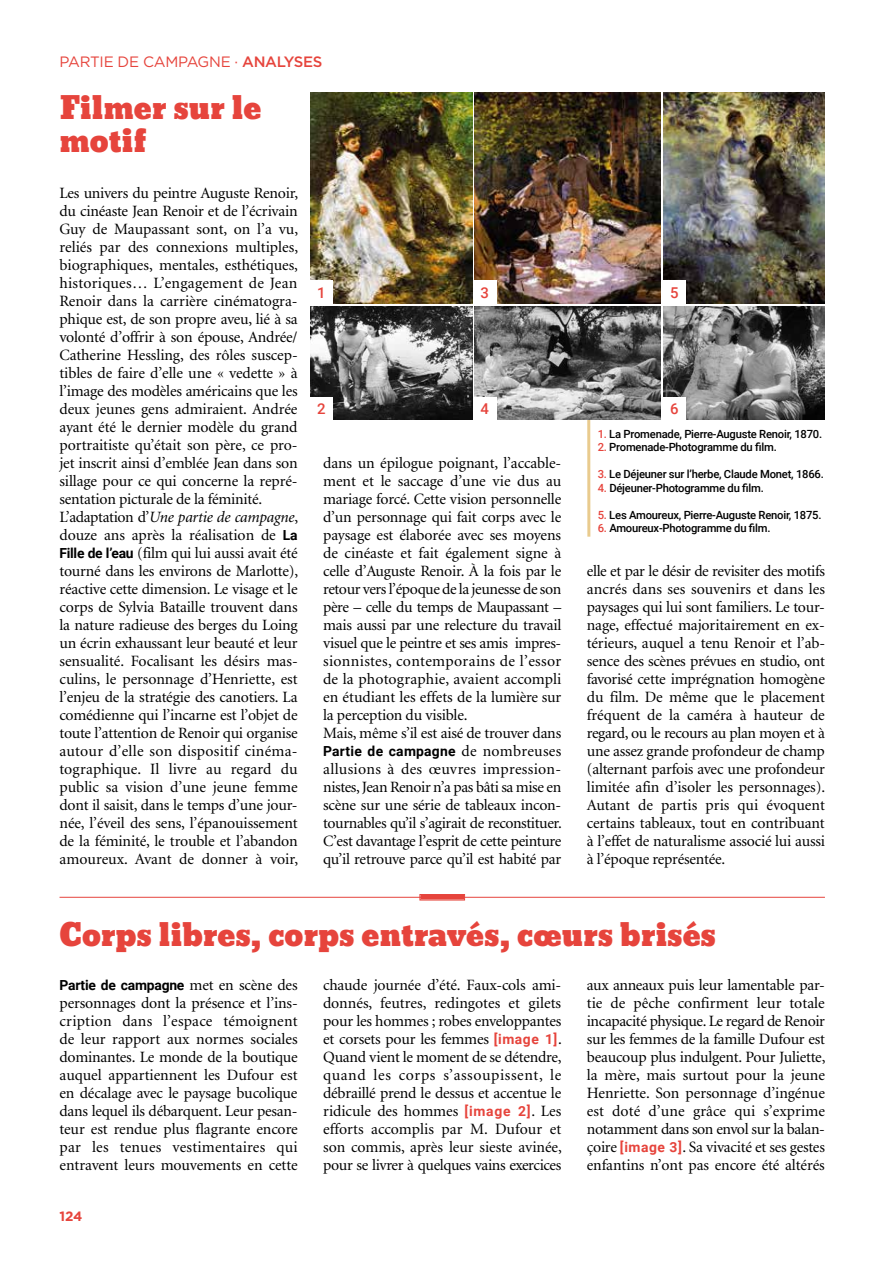
<style>
.page{position:relative;width:893px;height:1263px;background:#fff}
.page>*{position:absolute;margin:0;border:0;box-sizing:border-box;transform-origin:0 0}
.t1{font:30px/33px "Bevan";color:#e6443c}
.t2{font:15.75px/18px "Minion";letter-spacing:-.01em;color:#000;text-align:justify}
.t3{font:15px "Gotham";letter-spacing:-.02em;color:#e6443c}
.t4{font:500 14.85px "Roboto";color:#e6443c}
.t5{font:700 13.8px "Roboto";letter-spacing:-.015em;color:#000}
.t6{font:700 13.8px "Roboto";letter-spacing:.01em;color:#000}
.t7{font:700 13.5px "Gotham";color:#e6443c}
.t8{font:500 11.25px "Roboto";letter-spacing:-.02em;color:#000}
.s1{font-weight:500}
.s2{font-style:italic}
.s3{font-family:"Roboto";font-weight:700;font-size:13.8px}
.s4{font-family:"Minion";font-weight:400;font-size:15.75px}
.s5{color:#e6443c}
.s6{font-family:"Roboto";font-weight:700;font-size:13.8px;color:#e6443c}
</style>
<div class="page">
<hr style="left:587px;top:393px;width:3px;height:144px;background:#e9cb8e">
<img style="left:310px;top:92px;width:162px;height:211px">
<img style="left:310px;top:306px;width:162px;height:113px">
<img style="left:663px;top:92px;width:162px;height:211px">
<img style="left:663px;top:306px;width:162px;height:113px">
<img style="left:475px;top:93px;width:185px;height:211px">
<img style="left:475px;top:306px;width:185px;height:113px">
<hr style="left:60px;top:897px;width:765px;height:1px;background:#e6443c">
<svg style="left:419px;top:894px;width:46px;height:7px"></svg>
<div style="left:421px;top:895px;width:43px;height:4px;border:1px solid #e6443c"></div>
<div style="left:422px;top:896px;width:41px;height:2px;border:1px solid #e6443c"></div>
<div style="left:310px;top:397px;width:23px;height:23px;background:#fff"></div>
<div style="left:310px;top:281px;width:23px;height:23px;background:#fff"></div>
<div style="left:473px;top:397px;width:23px;height:23px;background:#fff"></div>
<div style="left:473px;top:281px;width:23px;height:23px;background:#fff"></div>
<div style="left:662px;top:397px;width:24px;height:23px;background:#fff"></div>
<div style="left:662px;top:281px;width:24px;height:23px;background:#fff"></div>
<p class="t3" style="left:60px;top:53px;width:264px">PARTIE DE CAMPAGNE · <span class="s1">ANALYSES</span></p>
<h1 class="t1" style="left:60px;top:91px;width:203px">Filmer sur le motif</h1>
<p class="t2" style="left:60px;top:185px;width:240px;text-align:left">Les univers du peintre Auguste Renoir, du cinéaste Jean Renoir et de l’écrivain Guy de Maupassant sont, on l’a vu, reliés par des connexions multiples, biographiques, mentales, esthétiques, historiques… L’engagement de Jean Renoir dans la carrière cinématogra&shy;phique est, de son propre aveu, lié à sa volonté d’offrir à son épouse, Andrée/ Catherine Hessling, des rôles suscep&shy;tibles de faire d’elle une « vedette » à l’image des modèles américains que les deux jeunes gens admiraient. Andrée ayant été le dernier modèle du grand portraitiste qu’était son père, ce pro&shy;jet inscrit ainsi d’emblée Jean dans son sillage pour ce qui concerne la repré&shy;sentation picturale de la féminité.<br>L’adaptation d’<span class="s2">Une partie de campagne</span>, douze ans après la réalisation de <span class="s3">La Fille de l’eau</span> (film qui lui aussi avait été tourné dans les environs de Marlotte), réactive cette dimension. Le visage et le corps de Sylvia Bataille trouvent dans la nature radieuse des berges du Loing un écrin exhaussant leur beauté et leur sensualité. Focalisant les désirs mas&shy;culins, le personnage d’Henriette, est l’enjeu de la stratégie des canotiers. La comédienne qui l’incarne est l’objet de toute l’attention de Renoir qui organise autour d’elle son dispositif cinéma&shy;tographique. Il livre au regard du public sa vision d’une jeune femme dont il saisit, dans le temps d’une jour&shy;née, l’éveil des sens, l’épanouissement de la féminité, le trouble et l’abandon amoureux. Avant de donner à voir,</p>
<p class="t4" style="left:317px;top:282px;width:10px">1</p>
<p class="t4" style="left:317px;top:399px;width:10px">2</p>
<p class="t4" style="left:480px;top:282px;width:10px">3</p>
<p class="t4" style="left:480px;top:399px;width:10px">4</p>
<p class="t2" style="left:323px;top:455px;width:240px;text-align:left">dans un épilogue poignant, l’accable&shy;ment et le saccage d’une vie dus au mariage forcé. Cette vision personnelle d’un personnage qui fait corps avec le paysage est élaborée avec ses moyens de cinéaste et fait également signe à celle d’Auguste Renoir. À la fois par le retour vers l’époque de la jeunesse de son père – celle du temps de Maupassant – mais aussi par une relecture du travail visuel que le peintre et ses amis impres&shy;sionnistes, contemporains de l’essor de la photographie, avaient accompli en étudiant les effets de la lumière sur la perception du visible.<br>Mais, même s’il est aisé de trouver dans</p>
<p class="t6" style="left:323px;top:741px;width:240px">Partie de campagne <span class="s4">de nombreuses</span></p>
<p class="t2" style="left:323px;top:761px;width:240px">allusions à des œuvres impression&shy;nistes, Jean Renoir n’a pas bâti sa mise en scène sur une série de tableaux incon&shy;tournables qu’il s’agirait de reconstituer.<br>C’est davantage l’esprit de cette peinture qu’il retrouve parce qu’il est habité par</p>
<p class="t4" style="left:670px;top:282px;width:10px">5</p>
<p class="t4" style="left:670px;top:399px;width:10px">6</p>
<p class="t8" style="left:598px;top:426px;width:226px"><span class="s5">1.</span> La Promenade, Pierre-Auguste Renoir, 1870.</p>
<p class="t8" style="left:598px;top:439px;width:181px"><span class="s5">2.</span> Promenade-Photogramme du film.</p>
<p class="t8" style="left:598px;top:466px;width:228px"><span class="s5">3.</span> Le Déjeuner sur l’herbe, Claude Monet, 1866.</p>
<p class="t8" style="left:598px;top:480px;width:168px"><span class="s5">4.</span> Déjeuner-Photogramme du film.</p>
<p class="t8" style="left:598px;top:507px;width:225px"><span class="s5">5.</span> Les Amoureux, Pierre-Auguste Renoir, 1875.</p>
<p class="t8" style="left:598px;top:520px;width:174px"><span class="s5">6.</span> Amoureux-Photogramme du film.</p>
<p class="t2" style="left:587px;top:563px;width:240px">elle et par le désir de revisiter des motifs ancrés dans ses souvenirs et dans les paysages qui lui sont familiers. Le tour&shy;nage, effectué majoritairement en ex&shy;térieurs, auquel a tenu Renoir et l’ab&shy;sence des scènes prévues en studio, ont favorisé cette imprégnation homogène du film. De même que le placement fréquent de la caméra à hauteur de regard, ou le recours au plan moyen et à une assez grande profondeur de champ (alternant parfois avec une profondeur limitée afin d’isoler les personnages).<br>Autant de partis pris qui évoquent certains tableaux, tout en contribuant à l’effet de naturalisme associé lui aussi à l’époque représentée.</p>
<h1 class="t1" style="left:60px;top:919px;width:658px">Corps libres, corps entravés, cœurs brisés</h1>
<p class="t5" style="left:60px;top:975px;width:240px">Partie de campagne <span class="s4">met en scène des</span></p>
<p class="t2" style="left:60px;top:995px;width:240px">personnages dont la présence et l’ins&shy;cription dans l’espace témoignent de leur rapport aux normes sociales dominantes. Le monde de la boutique auquel appartiennent les Dufour est en décalage avec le paysage bucolique dans lequel ils débarquent. Leur pesan&shy;teur est rendue plus flagrante encore par les tenues vestimentaires qui entravent leurs mouvements en cette</p>
<p class="t7" style="left:60px;top:1208px;width:24px">124</p>
<p class="t2" style="left:323px;top:977px;width:240px">chaude journée d’été. Faux-cols ami&shy;donnés, feutres, redingotes et gilets pour les hommes ; robes enveloppantes et corsets pour les femmes <span class="s6">[image 1]</span>.<br>Quand vient le moment de se détendre, quand les corps s’assoupissent, le débraillé prend le dessus et accentue le ridicule des hommes <span class="s6">[image 2]</span>. Les efforts accomplis par M. Dufour et son commis, après leur sieste avinée, pour se livrer à quelques vains exercices</p>
<p class="t2" style="left:587px;top:977px;width:240px">aux anneaux puis leur lamentable par&shy;tie de pêche confirment leur totale incapacité physique. Le regard de Renoir sur les femmes de la famille Dufour est beaucoup plus indulgent. Pour Juliette, la mère, mais surtout pour la jeune Henriette. Son personnage d’ingénue est doté d’une grâce qui s’exprime notamment dans son envol sur la balan&shy;çoire <span class="s6">[image 3]</span>. Sa vivacité et ses gestes enfantins n’ont pas encore été altérés</p>
</div>
